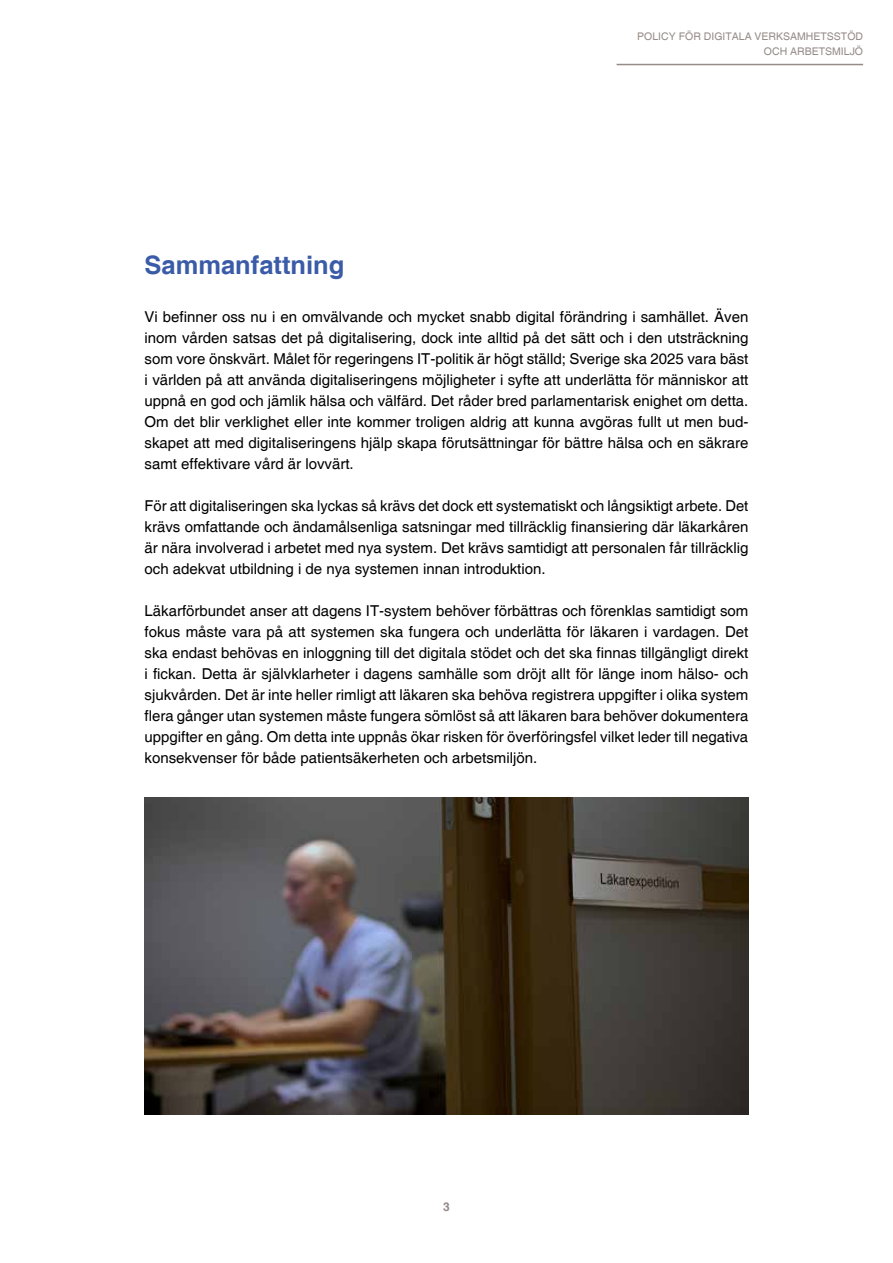
<style>
.page{position:relative;width:893px;height:1263px;background:#fff}
.page>*{position:absolute;margin:0;border:0;box-sizing:border-box;transform-origin:0 0}
.t1{font:700 25.5px "Helvetica";color:#3a5ba7}
.t2{font:15px/21px "Helvetica";color:#000;text-align:justify}
.t3{font:700 12px "Helvetica";color:#958b87}
.t4{font:10.5px/15px "Helvetica";color:#958b87;text-align:right}
</style>
<div class="page">
<img style="left:145px;top:797px;width:603px;height:317px">
<hr style="left:617px;top:64px;width:246px;height:1px;background:#958b87">
<p class="t4" style="left:637px;top:29px;width:227px">POLICY FÖR DIGITALA VERKSAMHETSSTÖD<br>OCH ARBETSMILJÖ</p>
<h1 class="t1" style="left:145px;top:249px;width:201px">Sammanfattning</h1>
<p class="t2" style="left:145px;top:306px;width:605px">Vi befinner oss nu i en omvälvande och mycket snabb digital förändring i samhället. Även inom vården satsas det på digitalisering, dock inte alltid på det sätt och i den utsträckning som vore önskvärt. Målet för regeringens IT-politik är högt ställd; Sverige ska 2025 vara bäst i världen på att använda digitaliseringens möjligheter i syfte att underlätta för människor att uppnå en god och jämlik hälsa och välfärd. Det råder bred parlamentarisk enighet om detta.<br>Om det blir verklighet eller inte kommer troligen aldrig att kunna avgöras fullt ut men bud&shy;skapet att med digitaliseringens hjälp skapa förutsättningar för bättre hälsa och en säkrare samt effektivare vård är lovvärt.</p>
<p class="t2" style="left:145px;top:495px;width:605px">För att digitaliseringen ska lyckas så krävs det dock ett systematiskt och långsiktigt arbete. Det krävs omfattande och ändamålsenliga satsningar med tillräcklig finansiering där läkarkåren är nära involverad i arbetet med nya system. Det krävs samtidigt att personalen får tillräcklig och adekvat utbildning i de nya systemen innan introduktion.</p>
<p class="t2" style="left:145px;top:600px;width:605px">Läkarförbundet anser att dagens IT-system behöver förbättras och förenklas samtidigt som fokus måste vara på att systemen ska fungera och underlätta för läkaren i vardagen. Det ska endast behövas en inloggning till det digitala stödet och det ska finnas tillgängligt direkt i fickan. Detta är självklarheter i dagens samhälle som dröjt allt för länge inom hälso- och sjukvården. Det är inte heller rimligt att läkaren ska behöva registrera uppgifter i olika system flera gånger utan systemen måste fungera sömlöst så att läkaren bara behöver dokumentera uppgifter en gång. Om detta inte uppnås ökar risken för överföringsfel vilket leder till negativa konsekvenser för både patientsäkerheten och arbetsmiljön.</p>
<p class="t3" style="left:443px;top:1199px;width:8px">3</p>
</div>
